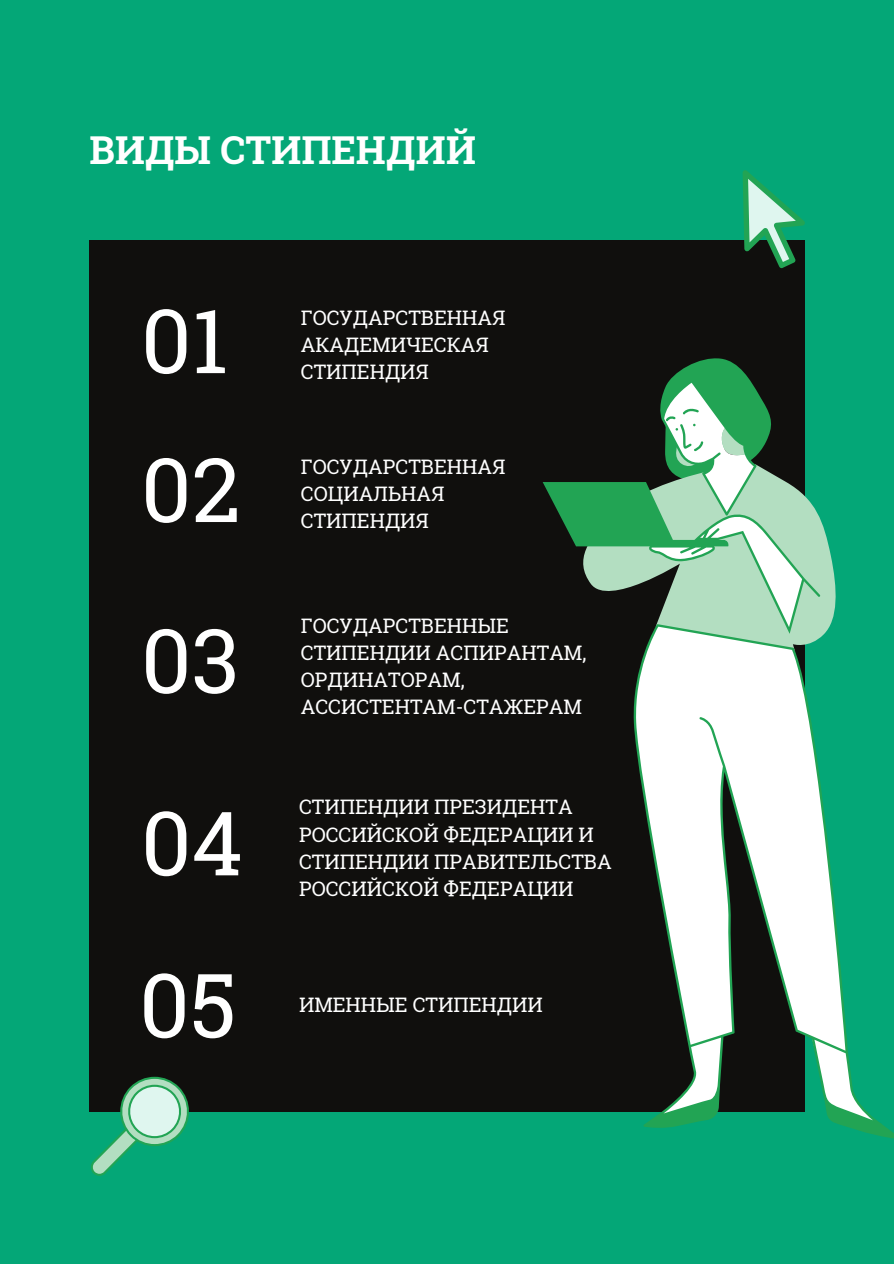
<style>
.page{position:relative;width:894px;height:1264px;background:#fff}
.page>*{position:absolute;margin:0;border:0;box-sizing:border-box;transform-origin:0 0}
.t1{font:88.8px "Roboto Slab";color:#fff}
.t2{font:700 38.4px "Roboto Slab";color:#fff}
.t3{font:19.95px/27px "Roboto Slab";color:#fff}
</style>
<div class="page">
<div style="left:0;top:0;width:893px;height:1263px;background:#04a777"></div>
<div style="left:89px;top:240px;width:715px;height:872px;background:#100f0d"></div>
<svg style="left:742px;top:170px;width:62px;height:98px"></svg>
<svg style="left:643px;top:358px;width:250px;height:780px"></svg>
<svg style="left:576px;top:546px;width:55px;height:45px;fill:#b3dec1"></svg>
<svg style="left:542px;top:482px;width:89px;height:64px"></svg>
<svg style="left:631px;top:380px;width:250px;height:745px"></svg>
<svg style="left:91px;top:1076px;width:98px;height:99px"></svg>
<p class="t2" style="left:89px;top:123px;width:388px">ВИДЫ СТИПЕНДИЙ</p>
<p class="t1" style="left:141px;top:280px;width:89px">01</p>
<p class="t1" style="left:141px;top:429px;width:101px">02</p>
<p class="t1" style="left:141px;top:600px;width:100px">03</p>
<p class="t1" style="left:141px;top:782px;width:104px">04</p>
<p class="t1" style="left:139px;top:944px;width:99px">05</p>
<p class="t3" style="left:301px;top:303px;width:206px">ГОСУДАРСТВЕННАЯ<br>АКАДЕМИЧЕСКАЯ<br>СТИПЕНДИЯ</p>
<p class="t3" style="left:301px;top:452px;width:206px">ГОСУДАРСТВЕННАЯ<br>СОЦИАЛЬНАЯ<br>СТИПЕНДИЯ</p>
<p class="t3" style="left:301px;top:611px;width:287px">ГОСУДАРСТВЕННЫЕ<br>СТИПЕНДИИ АСПИРАНТАМ,<br>ОРДИНАТОРАМ,<br>АССИСТЕНТАМ-СТАЖЕРАМ</p>
<p class="t3" style="left:299px;top:793px;width:314px">СТИПЕНДИИ ПРЕЗИДЕНТА<br>РОССИЙСКОЙ ФЕДЕРАЦИИ И<br>СТИПЕНДИИ ПРАВИТЕЛЬСТВА<br>РОССИЙСКОЙ ФЕДЕРАЦИИ</p>
<p class="t3" style="left:299px;top:990px;width:245px">ИМЕННЫЕ СТИПЕНДИИ</p>
</div>
